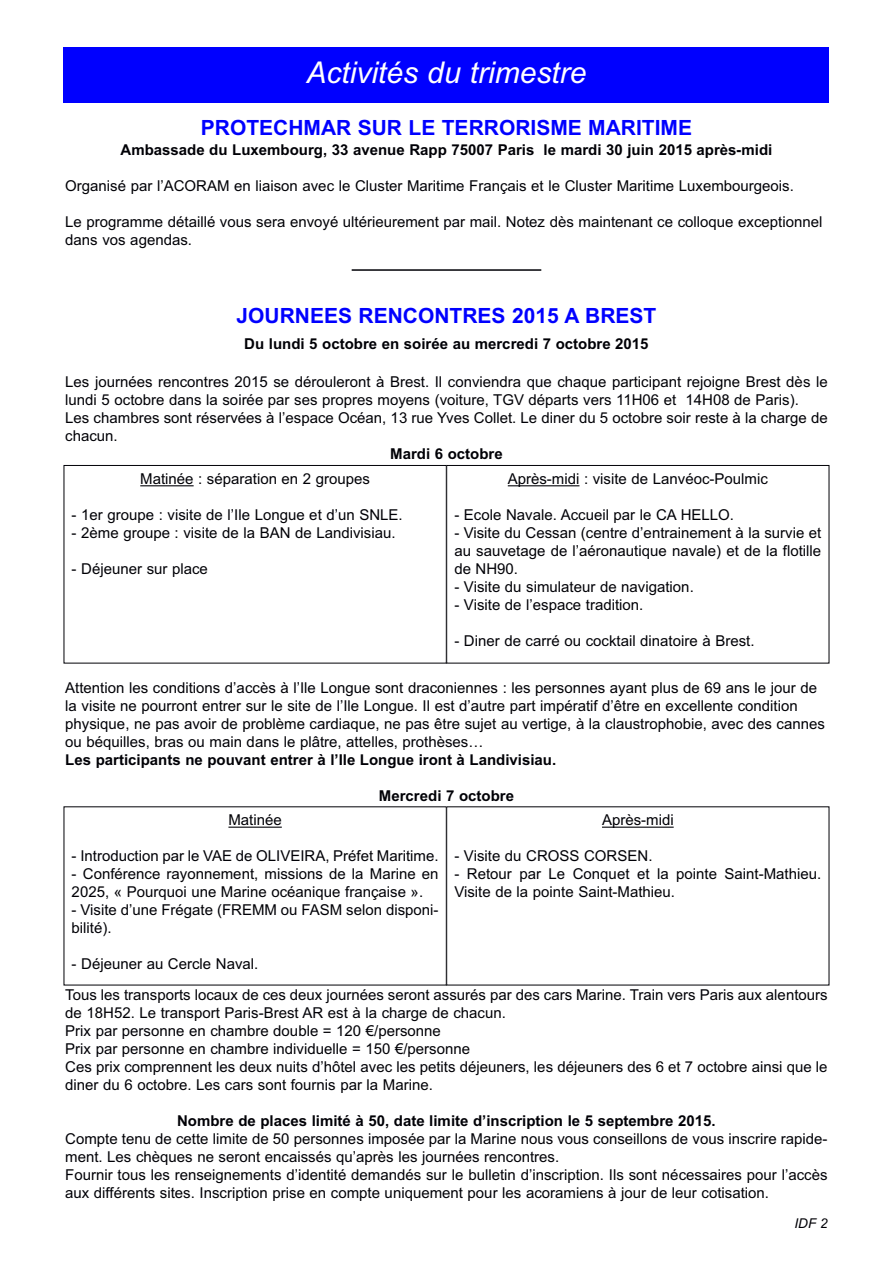
<style>
.page{position:relative;width:893px;height:1263px;background:#fff}
.page>*{position:absolute;margin:0;border:0;box-sizing:border-box;transform-origin:0 0}
.t1{font:italic 30px "Arial";color:#fff}
.t2{font:700 21px "Arial";color:#00f}
.t3{font:15px/18px "Arial";color:#000006}
.t4{font:700 15px "Arial";color:#000006}
.t5{font:italic 13.5px "Arial";color:#000006}
</style>
<div class="page">
<div style="left:64px;top:48px;width:765px;height:55px;background:#00f"></div>
<div style="left:64px;top:465px;width:382px;height:198px;border:1px solid #000006"></div>
<hr style="left:140px;top:485px;width:54px;height:1px;background:#000006">
<div style="left:446px;top:465px;width:383px;height:198px;border:1px solid #000006"></div>
<hr style="left:508px;top:485px;width:71px;height:1px;background:#000006">
<hr style="left:228px;top:827px;width:54px;height:1px;background:#000006">
<hr style="left:602px;top:827px;width:72px;height:1px;background:#000006">
<hr style="left:352px;top:269px;width:189px;height:2px;background:#000006">
<h1 class="t1" style="left:306px;top:55px;width:282px">Activités du trimestre</h1>
<h2 class="t2" style="left:201px;top:115px;width:493px">PROTECHMAR SUR LE TERRORISME MARITIME</h2>
<p class="t4" style="left:120px;top:141px;width:653px">Ambassade du Luxembourg, 33 avenue Rapp 75007 Paris le mardi 30 juin 2015 après-midi</p>
<p class="t3" style="left:65px;top:177px;width:730px">Organisé par l’ACORAM en liaison avec le Cluster Maritime Français et le Cluster Maritime Luxembourgeois.</p>
<p class="t3" style="left:65px;top:213px;width:759px">Le programme détaillé vous sera envoyé ultérieurement par mail. Notez dès maintenant ce colloque exceptionnel dans vos agendas.</p>
<h2 class="t2" style="left:237px;top:304px;width:421px">JOURNEES RENCONTRES 2015 A BREST</h2>
<p class="t4" style="left:244px;top:335px;width:406px">Du lundi 5 octobre en soirée au mercredi 7 octobre 2015</p>
<p class="t3" style="left:65px;top:373px;width:764px">Les journées rencontres 2015 se dérouleront à Brest. Il conviendra que chaque participant rejoigne Brest dès le lundi 5 octobre dans la soirée par ses propres moyens (voiture, TGV départs vers 11H06 et 14H08 de Paris).<br>Les chambres sont réservées à l’espace Océan, 13 rue Yves Collet. Le diner du 5 octobre soir reste à la charge de chacun.</p>
<p class="t4" style="left:390px;top:445px;width:114px">Mardi 6 octobre</p>
<p class="t3" style="left:140px;top:470px;width:231px">Matinée : séparation en 2 groupes</p>
<p class="t3" style="left:72px;top:506px;width:333px">- 1er groupe : visite de l’Ile Longue et d’un SNLE.</p>
<p class="t3" style="left:72px;top:524px;width:325px">- 2ème groupe : visite de la BAN de Landivisiau.</p>
<p class="t3" style="left:72px;top:560px;width:138px">- Déjeuner sur place</p>
<p class="t3" style="left:508px;top:470px;width:262px">Après-midi : visite de Lanvéoc-Poulmic</p>
<p class="t3" style="left:454px;top:506px;width:281px">- Ecole Navale. Accueil par le CA HELLO.</p>
<p class="t3" style="left:454px;top:524px;width:368px;text-align:justify">- Visite du Cessan (centre d’entrainement à la survie et au sauvetage de l’aéronautique navale) et de la flotille de NH90.</p>
<p class="t3" style="left:454px;top:578px;width:241px">- Visite du simulateur de navigation.</p>
<p class="t3" style="left:454px;top:596px;width:190px">- Visite de l’espace tradition.</p>
<p class="t3" style="left:454px;top:632px;width:302px">- Diner de carré ou cocktail dinatoire à Brest.</p>
<p class="t3" style="left:65px;top:679px;width:761px">Attention les conditions d’accès à l’Ile Longue sont draconiennes : les personnes ayant plus de 69 ans le jour de la visite ne pourront entrer sur le site de l’Ile Longue. Il est d’autre part impératif d’être en excellente condition physique, ne pas avoir de problème cardiaque, ne pas être sujet au vertige, à la claustrophobie, avec des cannes ou béquilles, bras ou main dans le plâtre, attelles, prothèses…</p>
<p class="t4" style="left:65px;top:751px;width:492px">Les participants ne pouvant entrer à l’Ile Longue iront à Landivisiau.</p>
<p class="t4" style="left:379px;top:787px;width:137px">Mercredi 7 octobre</p>
<p class="t3" style="left:228px;top:811px;width:55px">Matinée</p>
<p class="t3" style="left:72px;top:847px;width:368px">- Introduction par le VAE de OLIVEIRA, Préfet Maritime.</p>
<p class="t3" style="left:72px;top:865px;width:368px">- Conférence rayonnement, missions de la Marine en<br>2025, « Pourquoi une Marine océanique française ».</p>
<p class="t3" style="left:72px;top:901px;width:368px">- Visite d’une Frégate (FREMM ou FASM selon disponi&shy;bilité).</p>
<p class="t3" style="left:72px;top:955px;width:188px">- Déjeuner au Cercle Naval.</p>
<p class="t3" style="left:602px;top:811px;width:73px">Après-midi</p>
<p class="t3" style="left:454px;top:847px;width:200px">- Visite du CROSS CORSEN.</p>
<p class="t3" style="left:454px;top:865px;width:368px">- Retour par Le Conquet et la pointe Saint-Mathieu.<br>Visite de la pointe Saint-Mathieu.</p>
<p class="t3" style="left:65px;top:985px;width:764px">Tous les transports locaux de ces deux journées seront assurés par des cars Marine. Train vers Paris aux alentours de 18H52. Le transport Paris-Brest AR est à la charge de chacun.<br>Prix par personne en chambre double = 120 €/personne<br>Prix par personne en chambre individuelle = 150 €/personne<br>Ces prix comprennent les deux nuits d’hôtel avec les petits déjeuners, les déjeuners des 6 et 7 octobre ainsi que le diner du 6 octobre. Les cars sont fournis par la Marine.</p>
<p class="t4" style="left:177px;top:1111px;width:540px">Nombre de places limité à 50, date limite d’inscription le 5 septembre 2015.</p>
<p class="t3" style="left:65px;top:1129px;width:764px">Compte tenu de cette limite de 50 personnes imposée par la Marine nous vous conseillons de vous inscrire rapide&shy;ment. Les chèques ne seront encaissés qu’après les journées rencontres.<br>Fournir tous les renseignements d’identité demandés sur le bulletin d’inscription. Ils sont nécessaires pour l’accès aux différents sites. Inscription prise en compte uniquement pour les acoramiens à jour de leur cotisation.</p>
<p class="t5" style="left:794px;top:1215px;width:35px">IDF 2</p>
</div>
